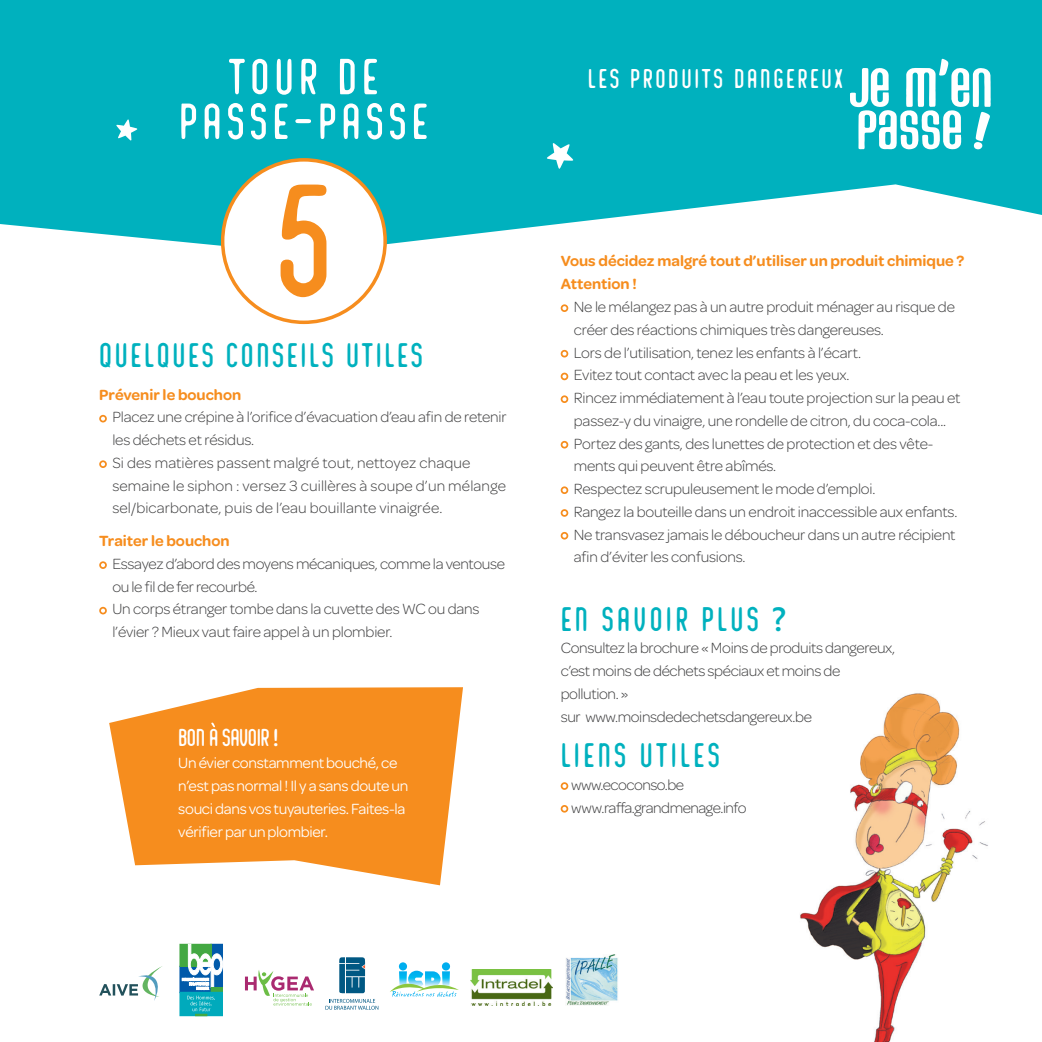
<style>
.page{position:relative;width:1042px;height:1042px;background:#fff}
.page>*{position:absolute;margin:0;border:0;box-sizing:border-box;transform-origin:0 0}
.t1{font:157.67px "Integra Chic";color:#f68d1e}
.t2{font:50.57px "Integra Chic";letter-spacing:.1em;color:#fff}
.t3{font:34.12px "Integra Chic";letter-spacing:.1em;color:#00b1be}
.t4{font:34.12px "Integra Chic";letter-spacing:.08em;color:#00b1be}
.t5{font:27.12px "Integra Chic";letter-spacing:.1em;color:#fff}
.t6{font:24.5px "Integra Chic";letter-spacing:-.02em;color:#fff}
.t7{font:300 15.75px/22.8px "Omnes";letter-spacing:-.01em;color:#3e3e3f}
.t8{font:300 15.75px/22.8px "Omnes";letter-spacing:.01em;color:#3e3e3f}
.t9{font:15.75px/22.8px "Omnes";letter-spacing:-.02em;color:#fff}
.t10{font:600 15.75px/22.8px "Omnes";color:#f68d1e}
.t11{font:300 15.75px/22.8px "Omnes";letter-spacing:-.03em;color:#3e3e3f}
</style>
<div class="page">
<svg style="left:0;top:0;width:1042px;height:254px;background:#23bbc6"></svg>
<div style="left:223px;top:160px;width:162px;height:162px;background:#fff;border-radius:50%"></div>
<div style="left:221px;top:158px;width:166px;height:166px;border:4px solid #f68d1e;border-radius:50%"></div>
<svg style="left:114px;top:117px;width:26px;height:26px"></svg>
<svg style="left:544px;top:141px;width:32px;height:31px"></svg>
<div style="left:99px;top:415px;width:8px;height:7px;border:2px solid #f68d1e;border-radius:50%"></div>
<div style="left:99px;top:460px;width:8px;height:8px;border:2px solid #f68d1e;border-radius:50%"></div>
<div style="left:99px;top:561px;width:8px;height:8px;border:2px solid #f68d1e;border-radius:50%"></div>
<div style="left:99px;top:607px;width:8px;height:7px;border:2px solid #f68d1e;border-radius:50%"></div>
<div style="left:561px;top:304px;width:7px;height:8px;border:2px solid #f68d1e;border-radius:50%"></div>
<div style="left:561px;top:350px;width:7px;height:7px;border:2px solid #f68d1e;border-radius:50%"></div>
<div style="left:561px;top:373px;width:7px;height:7px;border:2px solid #f68d1e;border-radius:50%"></div>
<div style="left:561px;top:395px;width:7px;height:8px;border:2px solid #f68d1e;border-radius:50%"></div>
<div style="left:561px;top:441px;width:7px;height:7px;border:2px solid #f68d1e;border-radius:50%"></div>
<div style="left:561px;top:486px;width:7px;height:8px;border:2px solid #f68d1e;border-radius:50%"></div>
<div style="left:561px;top:509px;width:7px;height:8px;border:2px solid #f68d1e;border-radius:50%"></div>
<div style="left:561px;top:532px;width:7px;height:7px;border:2px solid #f68d1e;border-radius:50%"></div>
<div style="left:561px;top:782px;width:7px;height:8px;border:2px solid #f68d1e;border-radius:50%"></div>
<div style="left:561px;top:805px;width:7px;height:7px;border:2px solid #f68d1e;border-radius:50%"></div>
<img style="left:800px;top:693px;width:188px;height:349px">
<svg style="left:849px;top:59px;width:142px;height:91px"></svg>
<svg style="left:99px;top:966px;width:63px;height:35px"></svg>
<svg style="left:339px;top:957px;width:26px;height:36px"></svg>
<svg style="left:325px;top:999px;width:53px;height:10px"></svg>
<img style="left:566px;top:955px;width:52px;height:50px">
<img style="left:470px;top:969px;width:82px;height:37px">
<svg style="left:390px;top:962px;width:69px;height:35px"></svg>
<svg style="left:245px;top:970px;width:69px;height:35px"></svg>
<svg style="left:179px;top:943px;width:44px;height:74px"></svg>
<svg style="left:182px;top:989px;width:27px;height:1px"></svg>
<div style="left:180px;top:966px;width:31px;height:26px;border:1px solid #015aaa"></div>
<div style="left:180px;top:944px;width:31px;height:22px;border:1px solid #43a842"></div>
<svg style="left:182px;top:944px;width:41px;height:45px"></svg>
<div style="left:211px;top:987px;width:11px;height:5px;background:#43a842"></div>
<div style="left:211px;top:987px;width:11px;height:5px;border:1px solid #43a842"></div>
<div style="left:180px;top:992px;width:42px;height:23px;background:#00aabc"></div>
<svg style="left:187px;top:995px;width:28px;height:20px"></svg>
<svg style="left:109px;top:687px;width:354px;height:198px;fill:#f68d1e"></svg>
<svg style="left:211px;top:722px;width:4px;height:5px"></svg>
<h2 class="t2" style="left:229px;top:47px;width:151px">TOUR DE</h2>
<h3 class="t5" style="left:588px;top:62px;width:256px">LES PRODUITS DANGEREUX</h3>
<h2 class="t2" style="left:179px;top:91px;width:250px">PASSE-PASSE</h2>
<h1 class="t1" style="left:276px;top:146px;width:58px">5</h1>
<h3 class="t4" style="left:99px;top:335px;width:325px">QUELQUES CONSEILS UTILES</h3>
<p class="t10" style="left:99px;top:383px;width:143px">Prévenir le bouchon</p>
<p class="t8" style="left:112px;top:406px;width:396px">Placez une crépine à l’orifice d’évacuation d’eau afin de retenir les déchets et résidus.<br>Si des matières passent malgré tout, nettoyez chaque semaine le siphon : versez 3 cuillères à soupe d’un mélange sel/bicarbonate, puis de l’eau bouillante vinaigrée.</p>
<p class="t10" style="left:99px;top:529px;width:132px">Traiter le bouchon</p>
<p class="t7" style="left:112px;top:552px;width:394px">Essayez d’abord des moyens mécaniques, comme la ventouse ou le fil de fer recourbé.<br>Un corps étranger tombe dans la cuvette des WC ou dans l’évier ? Mieux vaut faire appel à un plombier.</p>
<h3 class="t6" style="left:178px;top:722px;width:101px">BON A SAVOIR !</h3>
<p class="t9" style="left:178px;top:752px;width:232px">Un évier constamment bouché, ce n’est pas normal ! Il y a sans doute un souci dans vos tuyauteries. Faites-la vérifier par un plombier.</p>
<p class="t10" style="left:561px;top:250px;width:405px">Vous décidez malgré tout d’utiliser un produit chimique ?<br>Attention !</p>
<p class="t7" style="left:574px;top:295px;width:388px">Ne le mélangez pas à un autre produit ménager au risque de créer des réactions chimiques très dangereuses.<br>Lors de l’utilisation, tenez les enfants à l’écart.<br>Evitez tout contact avec la peau et les yeux.<br>Rincez immédiatement à l’eau toute projection sur la peau et passez-y du vinaigre, une rondelle de citron, du coca-cola...<br>Portez des gants, des lunettes de protection et des vête&shy;ments qui peuvent être abîmés.<br>Respectez scrupuleusement le mode d’emploi.<br>Rangez la bouteille dans un endroit inaccessible aux enfants.<br>Ne transvasez jamais le déboucheur dans un autre récipient afin d’éviter les confusions.</p>
<h3 class="t3" style="left:561px;top:598px;width:227px">EN SAVOIR PLUS ?</h3>
<p class="t7" style="left:561px;top:637px;width:336px">Consultez la brochure « Moins de produits dangereux, c’est moins de déchets spéciaux et moins de pollution. »<br>sur www.moinsdedechetsdangereux.be</p>
<h3 class="t3" style="left:561px;top:735px;width:161px">LIENS UTILES</h3>
<p class="t11" style="left:571px;top:773px;width:177px">www.ecoconso.be www.raffa.grandmenage.info</p>
</div>
